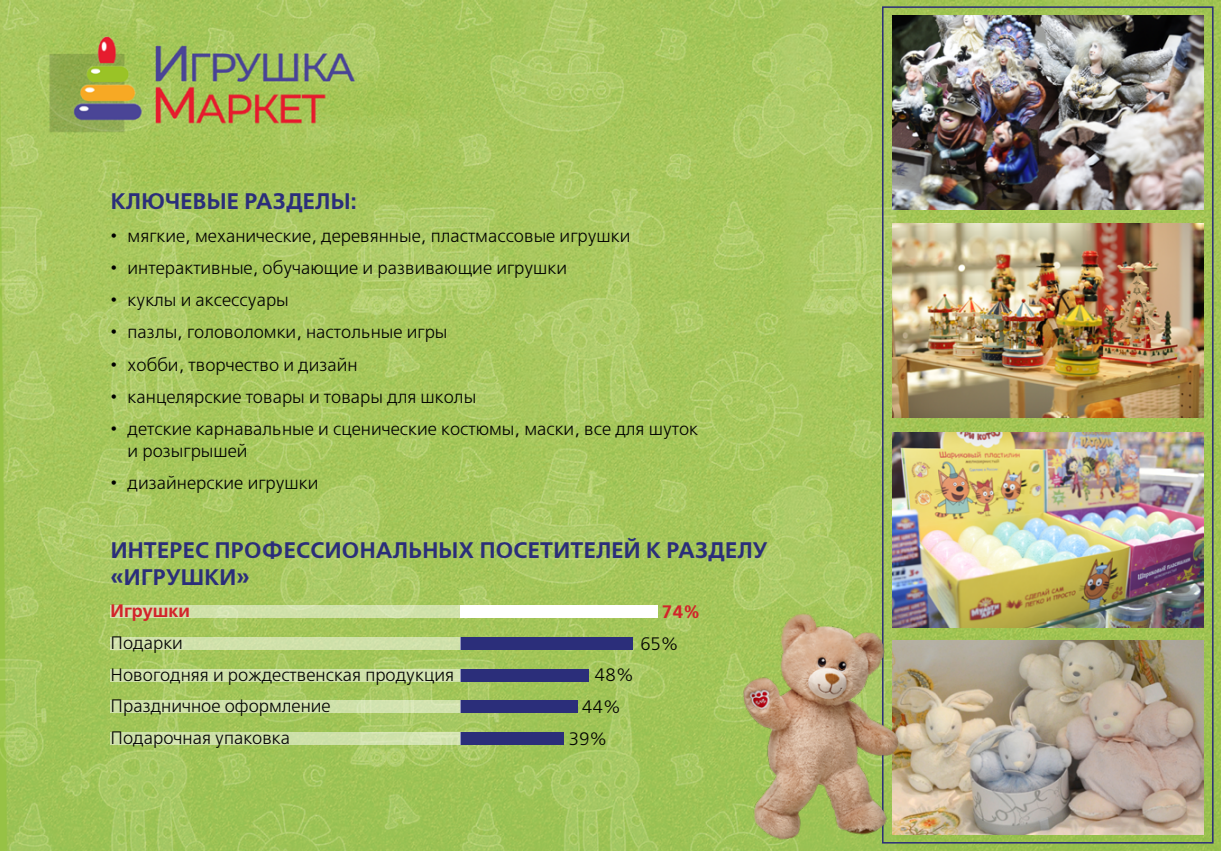
<style>
.page{position:relative;width:1221px;height:851px;background:#fff}
.page>*{position:absolute;margin:0;border:0;box-sizing:border-box;transform-origin:0 0}
.t1{font:600 22.5px/27px "Free Set";letter-spacing:.01em;color:#2b2e7a}
.t2{font:18px/31.7px "Free Set C";color:#000}
.t3{font:600 18px "Free Set";color:#d2232a}
</style>
<div class="page">
<img style="left:0;top:0;width:1220px;height:850px">
<div style="left:882px;top:6px;width:331px;height:837px;border:2px solid #2b2e7a"></div>
<img style="left:904px;top:640px;width:299px;height:194px">
<img style="left:892px;top:15px;width:311px;height:194px">
<img style="left:892px;top:223px;width:311px;height:195px">
<img style="left:892px;top:433px;width:311px;height:194px">
<div style="left:460px;top:732px;width:104px;height:12px;background:#2b2e7a"></div>
<div style="left:460px;top:700px;width:118px;height:13px;background:#2b2e7a"></div>
<div style="left:460px;top:668px;width:129px;height:13px;background:#2b2e7a"></div>
<div style="left:460px;top:637px;width:173px;height:13px;background:#2b2e7a"></div>
<div style="left:460px;top:605px;width:198px;height:13px;background:#fff"></div>
<img style="left:737px;top:605px;width:167px;height:241px">
<div style="left:111px;top:605px;width:349px;height:13px;background:#d1e2ab"></div>
<div style="left:111px;top:637px;width:349px;height:13px;background:#d1e1ab"></div>
<div style="left:111px;top:668px;width:349px;height:13px;background:#d1e2ad"></div>
<div style="left:111px;top:700px;width:349px;height:13px;background:#d1e2ac"></div>
<svg style="left:111px;top:732px;width:349px;height:12px;background:#d0e1ac"></svg>
<p class="t1" style="left:111px;top:188px;width:247px">КЛЮЧЕВЫЕ РАЗДЕЛЫ:</p>
<p class="t2" style="left:111px;top:220px;width:521px">• мягкие, механические, деревянные, пластмассовые игрушки</p>
<p class="t2" style="left:111px;top:252px;width:458px">• интерактивные, обучающие и развивающие игрушки</p>
<p class="t2" style="left:111px;top:285px;width:180px">• куклы и аксессуары</p>
<p class="t2" style="left:111px;top:317px;width:338px">• пазлы, головоломки, настольные игры</p>
<p class="t2" style="left:111px;top:349px;width:248px">• хобби, творчество и дизайн</p>
<p class="t2" style="left:111px;top:381px;width:367px">• канцелярские товары и товары для школы</p>
<p class="t2" style="left:128px;top:419px;width:572px;line-height:21.6px;text-indent:-17px">• детские карнавальные и сценические костюмы, маски, все для шуток и розыгрышей</p>
<p class="t2" style="left:111px;top:467px;width:209px">• дизайнерские игрушки</p>
<p class="t1" style="left:111px;top:537px;width:658px">ИНТЕРЕС ПРОФЕССИОНАЛЬНЫХ ПОСЕТИТЕЛЕЙ К РАЗДЕЛУ «ИГРУШКИ»</p>
<p class="t3" style="left:111px;top:600px;width:81px">Игрушки</p>
<p class="t2" style="left:111px;top:627px;width:345px">Подарки<br>Новогодняя и рождественская продукция<br>Праздничное оформление<br>Подарочная упаковка</p>
<p class="t3" style="left:661px;top:601px;width:40px">74%</p>
<p class="t2" style="left:640px;top:628px;width:40px">65%</p>
<p class="t2" style="left:594px;top:660px;width:41px">48%</p>
<p class="t2" style="left:581px;top:691px;width:41px">44%</p>
<p class="t2" style="left:569px;top:723px;width:39px">39%</p>
</div>
